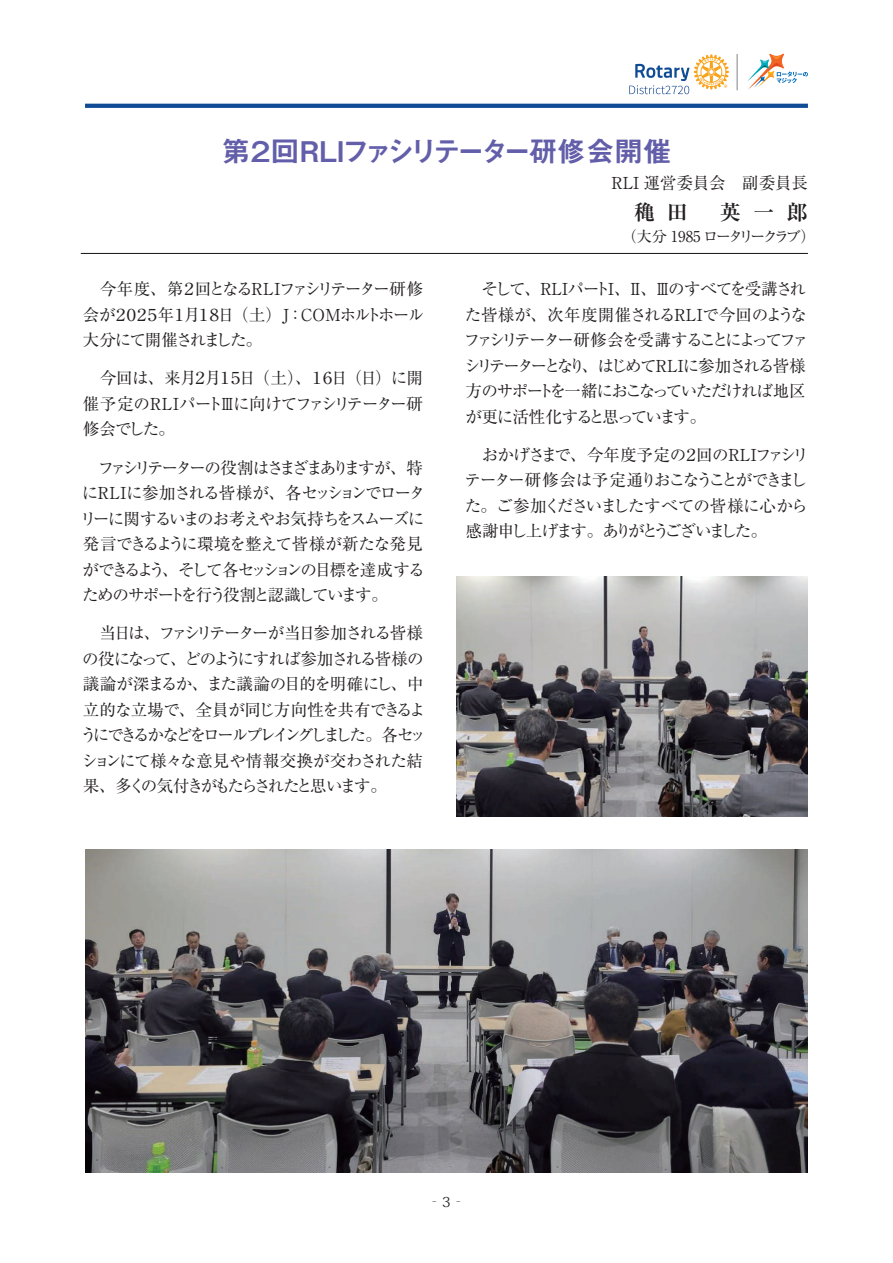
<style>
.page{position:relative;width:893px;height:1263px;background:#fff}
.page>*{position:absolute;margin:0;border:0;box-sizing:border-box;transform-origin:0 0}
.t1{font:28.5px "Midashi Go Pro MB31";letter-spacing:-.17em;color:#625ea9}
.t2{font:700 21px "Ryumin Pro";color:#231f20}
.t3{font:16.5px/25.5px "Ryumin Pro";letter-spacing:-.12em;color:#231f20;text-align:justify}
.t4{font:16.5px "Ryumin Pro";color:#231f20}
.t5{font:15px "Ryumin Pro";letter-spacing:-.17em;color:#231f20}
.t6{font:13.8px "Koz Min Pr 6 N";color:#231f20}
</style>
<div class="page">
<svg style="left:747px;top:54px;width:61px;height:35px"></svg>
<hr style="left:737px;top:54px;width:1px;height:36px;background:#808285">
<svg style="left:629px;top:54px;width:100px;height:40px"></svg>
<svg style="left:85px;top:104px;width:723px;height:4px;background:#145097"></svg>
<hr style="left:81px;top:253px;width:727px;height:1px;background:#231f20">
<img style="left:456px;top:576px;width:352px;height:240px">
<img style="left:85px;top:849px;width:723px;height:323px">
<h1 class="t1" style="left:221px;top:129px;width:452px">第２回ＲＬＩファシリテーター研修会開催</h1>
<p class="t3" style="left:83px;top:275px;width:343px">　今年度、第２回となるＲＬＩファシリテーター研修会が２０２５年１月１８日（土）Ｊ：ＣＯＭホルトホール大分にて開催されました。</p>
<p class="t3" style="left:83px;top:364px;width:342px">　今回は、来月２月１５日（土）、１６日（日）に開催予定のＲＬＩパートⅢに向けてファシリテーター研修会でした。</p>
<p class="t3" style="left:80px;top:454px;width:347px;text-align:left">　ファシリテーターの役割はさまざまありますが、特にＲＬＩに参加される皆様が、各セッションでロータリーに関するいまのお考えやお気持ちをスムーズに発言できるように環境を整えて皆様が新たな発見ができるよう、そして各セッションの目標を達成するためのサポートを行う役割と認識しています。</p>
<p class="t3" style="left:80px;top:619px;width:347px;text-align:left">　当日は、ファシリテーターが当日参加される皆様の役になって、どのようにすれば参加される皆様の議論が深まるか、また議論の目的を明確にし、中立的な立場で、全員が同じ方向性を共有できるようにできるかなどをロールプレイングしました。各セッションにて様々な意見や情報交換が交わされた結果、多くの気付きがもたらされたと思います。</p>
<p class="t4" style="left:612px;top:170px;width:198px">RLI 運営委員会　副委員長</p>
<p class="t2" style="left:634px;top:196px;width:56px">穐田</p>
<p class="t2" style="left:720px;top:196px;width:90px">英一郎</p>
<p class="t5" style="left:622px;top:225px;width:195px">（大分 1985 ロータリークラブ）</p>
<p class="t3" style="left:464px;top:275px;width:346px;text-align:left">　そして、ＲＬＩパートⅠ、Ⅱ、Ⅲのすべてを受講された皆様が、次年度開催されるＲＬＩで今回のようなファシリテーター研修会を受講することによってファシリテーターとなり、はじめてＲＬＩに参加される皆様方のサポートを一緒におこなっていただければ地区が更に活性化すると思っています。</p>
<p class="t3" style="left:465px;top:441px;width:346px">　おかげさまで、今年度予定の２回のＲＬＩファシリテーター研修会は予定通りおこなうことができました。ご参加くださいましたすべての皆様に心から感謝申し上げます。ありがとうございました。</p>
<p class="t6" style="left:428px;top:1194px;width:39px">‐3‐</p>
</div>
